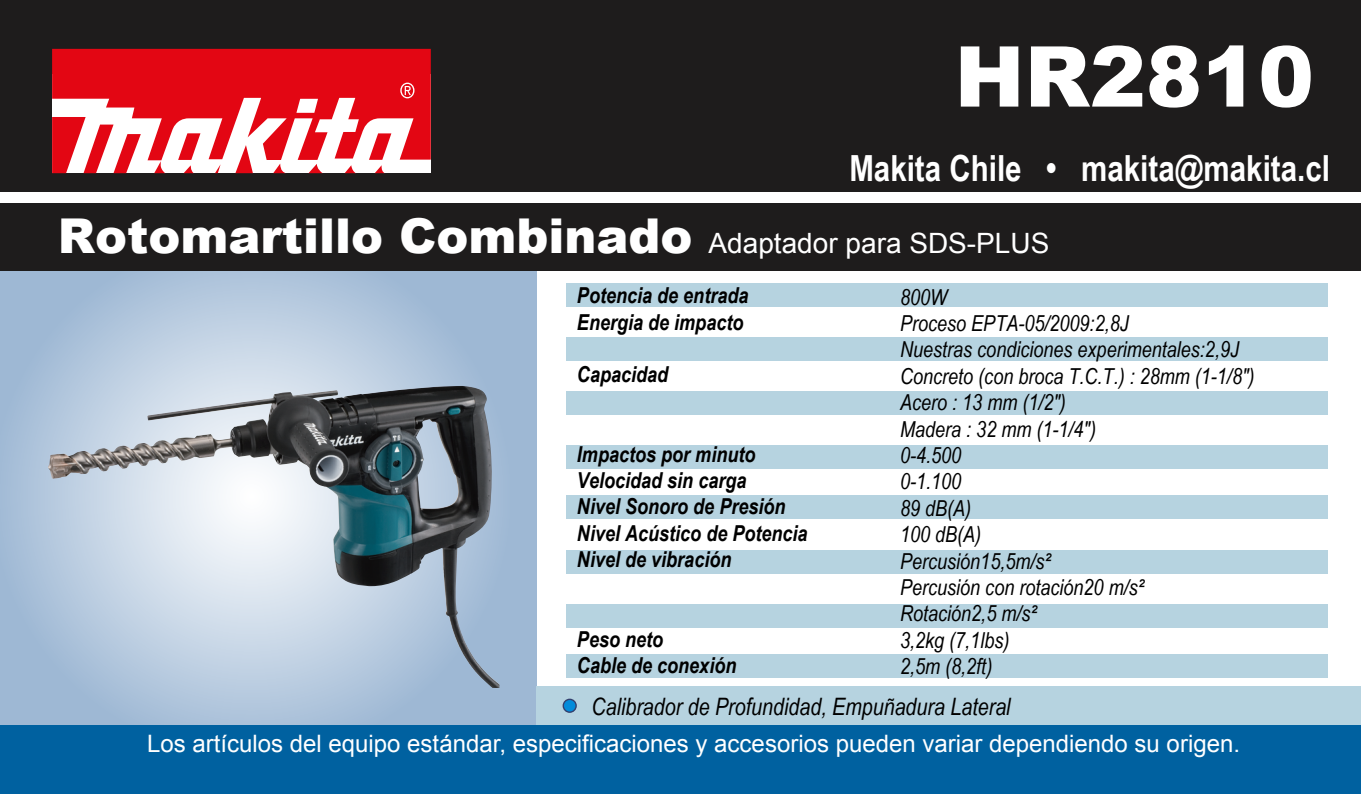
<style>
.page{position:relative;width:1361px;height:794px;background:#fff}
.page>*{position:absolute;margin:0;border:0;box-sizing:border-box;transform-origin:0 0}
.t1{font:900 84px "Arial";color:#fff}
.t2{font:900 48px "Arial";color:#fff}
.t3{font:700 36px "Arial Narrow";color:#fff}
.t4{font:24px "Arial";color:#fff}
.t5{font:italic 24px "Arial Narrow";color:#000}
.t6{font:italic 22px/26.4px "Arial Narrow";color:#000}
.t7{font:italic 700 22px/26.4px "Arial Narrow";color:#000}
.s1{font-weight:400;font-size:28px}
</style>
<div class="page">
<svg style="left:0;top:271px;width:536px;height:454px;background:#abbed1"></svg>
<div style="left:566px;top:284px;width:761px;height:23px;background:#b6d3e0"></div>
<div style="left:566px;top:338px;width:761px;height:23px;background:#b6d3e0"></div>
<div style="left:566px;top:392px;width:761px;height:23px;background:#b6d3e0"></div>
<div style="left:566px;top:446px;width:761px;height:23px;background:#b6d3e0"></div>
<div style="left:566px;top:496px;width:761px;height:23px;background:#b6d3e0"></div>
<div style="left:566px;top:550px;width:761px;height:23px;background:#b6d3e0"></div>
<div style="left:566px;top:604px;width:761px;height:23px;background:#b6d3e0"></div>
<div style="left:566px;top:654px;width:761px;height:23px;background:#b6d3e0"></div>
<div style="left:536px;top:686px;width:825px;height:38px;background:#b6d3e0"></div>
<div style="left:0;top:725px;width:1361px;height:69px;background:#0061a0"></div>
<div style="left:0;top:0;width:1361px;height:271px;background:#1e1c1c"></div>
<svg style="left:52px;top:49px;width:379px;height:124px;background:#eb555e"></svg>
<svg style="left:400px;top:83px;width:14px;height:15px"></svg>
<svg style="left:296px;top:99px;width:22px;height:14px"></svg>
<div style="left:0;top:193px;width:1361px;height:10px;background:#fff"></div>
<svg style="left:563px;top:699px;width:13px;height:13px"></svg>
<div style="left:562px;top:698px;width:15px;height:15px;border:1px solid #33406e;border-radius:50%"></div>
<img style="left:48px;top:387px;width:387px;height:92px">
<h1 class="t1" style="left:954px;top:16px;width:361px">HR2810</h1>
<h3 class="t3" style="left:849px;top:141px;width:482px">Makita Chile • makita@makita.cl</h3>
<h2 class="t2" style="left:58px;top:201px;width:993px">Rotomartillo Combinado <span class="s1">Adaptador para SDS-PLUS</span></h2>
<p class="t6" style="left:900px;top:283px;width:356px">800W<br>Proceso EPTA-05/2009:2,8J<br>Nuestras condiciones experimentales:2,9J<br>Concreto (con broca T.C.T.) : 28mm (1-1/8")<br>Acero : 13 mm (1/2")<br>Madera : 32 mm (1-1/4")<br>0-4.500<br>0-1.100<br>89 dB(A)<br>100 dB(A)<br>Percusión15,5m/s²<br>Percusión con rotación20 m/s²<br>Rotación2,5 m/s²<br>3,2kg (7,1lbs)<br>2,5m (8,2ft)</p>
<p class="t7" style="left:577px;top:281px;width:173px">Potencia de entrada<br>Energia de impacto</p>
<p class="t7" style="left:577px;top:360px;width:93px">Capacidad</p>
<p class="t7" style="left:577px;top:439px;width:232px">Impactos por minuto<br>Velocidad sin carga<br>Nivel Sonoro de Presión<br>Nivel Acústico de Potencia<br>Nivel de vibración</p>
<p class="t7" style="left:577px;top:624px;width:161px">Peso neto<br>Cable de conexión</p>
<p class="t5" style="left:591px;top:690px;width:420px">Calibrador de Profundidad, Empuñadura Lateral</p>
<p class="t4" style="left:147px;top:728px;width:1094px">Los artículos del equipo estándar, especificaciones y accesorios pueden variar dependiendo su origen.</p>
</div>
